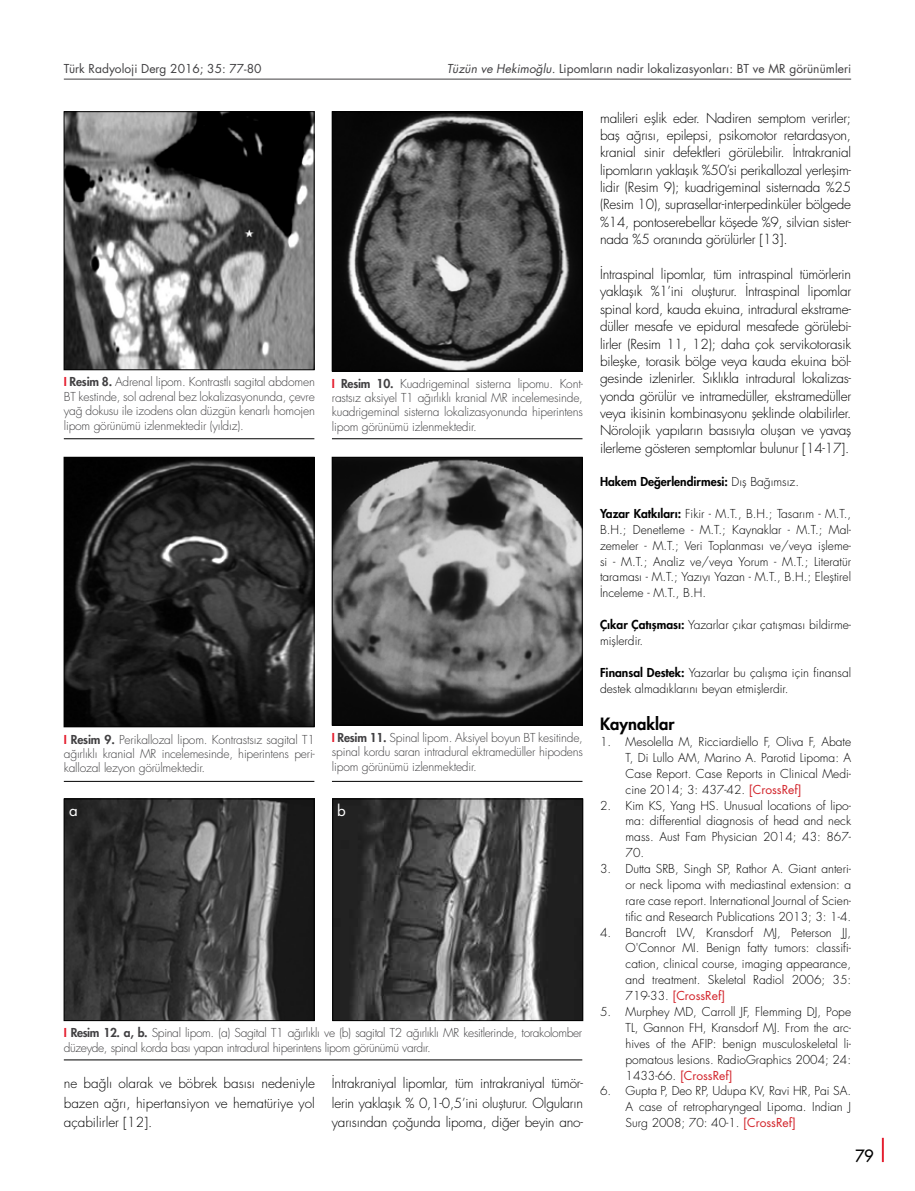
<style>
.page{position:relative;width:915px;height:1191px;background:#fff}
.page>*{position:absolute;margin:0;border:0;box-sizing:border-box;transform-origin:0 0}
.t1{font:800 16.5px "Futura Std";color:#000}
.t2{font:500 16.5px "Futura Std";color:#000}
.t3{font:15px "Futura Std";color:#fff}
.t4{font:300 13.5px/17.4px "Futura Std";letter-spacing:-.015em;color:#000;text-align:justify}
.t5{font:300 12px/15.9px "Futura Std";color:#000;text-align:justify}
.t6{font:300 12px/14.4px "Futura Std";letter-spacing:-.015em;color:#414042;text-align:justify}
.t7{font:12px "Futura Std";color:#414042}
.t8{font:800 12px "Futura Std";color:#000}
.s1{font-style:italic}
.s2{font-weight:800;color:#e41e2f}
.s3{font-weight:800}
.s4{font-weight:300}
.s5{font-weight:400;color:#d2232a}
</style>
<div class="page">
<hr style="left:881px;top:1137px;width:2px;height:25px;background:#e41e2f">
<img style="left:66px;top:113px;width:246px;height:255px">
<div style="left:64px;top:111px;width:250px;height:259px;border:1px solid #000"></div>
<hr style="left:64px;top:438px;width:250px;height:1px;background:#000">
<img style="left:66px;top:459px;width:246px;height:266px">
<div style="left:64px;top:457px;width:250px;height:270px;border:1px solid #000"></div>
<hr style="left:64px;top:781px;width:250px;height:1px;background:#000">
<img style="left:334px;top:113px;width:246px;height:256px">
<div style="left:332px;top:111px;width:250px;height:260px;border:1px solid #000"></div>
<hr style="left:332px;top:438px;width:250px;height:1px;background:#000">
<img style="left:334px;top:459px;width:246px;height:264px">
<div style="left:332px;top:457px;width:250px;height:268px;border:1px solid #000"></div>
<hr style="left:332px;top:781px;width:250px;height:1px;background:#000">
<img style="left:66px;top:800px;width:246px;height:218px">
<div style="left:64px;top:798px;width:250px;height:222px;border:1px solid #000"></div>
<img style="left:334px;top:800px;width:247px;height:218px">
<div style="left:332px;top:798px;width:251px;height:222px;border:1px solid #000"></div>
<hr style="left:64px;top:1059px;width:518px;height:1px;background:#000">
<hr style="left:64px;top:79px;width:786px;height:1px;background:#414042">
<p class="t7" style="left:64px;top:60px;width:199px">Türk Radyoloji Derg 2016; 35: 77-80</p>
<p class="t7" style="left:447px;top:60px;width:405px"><span class="s1">Tüzün ve Hekimoğlu.</span> Lipomların nadir lokalizasyonları: BT ve MR görünümleri</p>
<p class="t6" style="left:64px;top:375px;width:252px"><span class="s2">I</span> <span class="s3">Resim 8.</span> Adrenal lipom. Kontrastlı sagital abdomen BT kestinde, sol adrenal bez lokalizasyonunda, çevre yağ dokusu ile izodens olan düzgün kenarlı homojen lipom görünümü izlenmektedir (yıldız).</p>
<p class="t6" style="left:332px;top:376px;width:252px"><span class="s2">I</span> <span class="s3">Resim 10.</span> Kuadrigeminal sisterna lipomu. Kont&shy;rastsız aksiyel T1 ağırlıklı kranial MR incelemesinde, kuadrigeminal sisterna lokalizasyonunda hiperintens lipom görünümü izlenmektedir.</p>
<p class="t6" style="left:64px;top:732px;width:252px"><span class="s2">I</span> <span class="s3">Resim 9.</span> Perikallozal lipom. Kontrastsız sagital T1 ağırlıklı kranial MR incelemesinde, hiperintens peri&shy;kallozal lezyon görülmektedir.</p>
<p class="t6" style="left:332px;top:730px;width:252px"><span class="s2">I</span> <span class="s3">Resim 11.</span> Spinal lipom. Aksiyel boyun BT kesitinde, spinal kordu saran intradural ektramedüller hipodens lipom görünümü izlenmektedir.</p>
<p class="t3" style="left:69px;top:801px;width:10px">a</p>
<p class="t3" style="left:337px;top:801px;width:10px">b</p>
<p class="t6" style="left:64px;top:1026px;width:520px"><span class="s2">I</span> <span class="s3">Resim 12. a, b.</span> Spinal lipom. (a) Sagital T1 ağırlıklı ve (b) sagital T2 ağırlıklı MR kesitlerinde, torakolomber düzeyde, spinal korda bası yapan intradural hiperintens lipom görünümü vardır.</p>
<p class="t4" style="left:64px;top:1073px;width:252px;line-height:19.5px">ne bağlı olarak ve böbrek basısı nedeniyle bazen ağrı, hipertansiyon ve hematüriye yol açabilirler [12].</p>
<p class="t4" style="left:332px;top:1074px;width:252px;line-height:19.4px">İntrakraniyal lipomlar, tüm intrakraniyal tümör&shy;lerin yaklaşık % 0,1-0,5’ini oluşturur. Olguların yarısından çoğunda lipoma, diğer beyin ano-</p>
<p class="t4" style="left:600px;top:109px;width:252px">malileri eşlik eder. Nadiren semptom verirler; baş ağrısı, epilepsi, psikomotor retardasyon, kranial sinir defektleri görülebilir. İntrakranial lipomların yaklaşık %50’si perikallozal yerleşim&shy;lidir (Resim 9); kuadrigeminal sisternada %25 (Resim 10), suprasellar-interpedinküler bölgede %14, pontoserebellar köşede %9, silvian sister&shy;nada %5 oranında görülürler [13].</p>
<p class="t4" style="left:600px;top:266px;width:252px">İntraspinal lipomlar, tüm intraspinal tümörlerin yaklaşık %1’ini oluşturur. İntraspinal lipomlar spinal kord, kauda ekuina, intradural ekstrame&shy;düller mesafe ve epidural mesafede görülebi&shy;lirler (Resim 11, 12); daha çok servikotorasik bileşke, torasik bölge veya kauda ekuina böl&shy;gesinde izlenirler. Sıklıkla intradural lokalizas&shy;yonda görülür ve intramedüller, ekstramedüller veya ikisinin kombinasyonu şeklinde olabilirler.<br>Nörolojik yapıların basısıyla oluşan ve yavaş ilerleme gösteren semptomlar bulunur [14-17].</p>
<p class="t8" style="left:600px;top:473px;width:200px">Hakem Değerlendirmesi: <span class="s4">Dış Bağımsız.</span></p>
<p class="t5" style="left:600px;top:506px;width:252px"><span class="s3">Yazar Katkıları:</span> Fikir - M.T., B.H.; Tasarım - M.T., B.H.; Denetleme - M.T.; Kaynaklar - M.T.; Mal&shy;zemeler - M.T.; Veri Toplanması ve/veya işleme&shy;si - M.T.; Analiz ve/veya Yorum - M.T.; Literatür taraması - M.T.; Yazıyı Yazan - M.T., B.H.; Eleştirel İnceleme - M.T., B.H.</p>
<p class="t5" style="left:600px;top:617px;width:252px"><span class="s3">Çıkar Çatışması:</span> Yazarlar çıkar çatışması bildirme&shy;mişlerdir.</p>
<p class="t5" style="left:600px;top:665px;width:252px"><span class="s3">Finansal Destek:</span> Yazarlar bu çalışma için finansal destek almadıklarını beyan etmişlerdir.</p>
<h1 class="t1" style="left:600px;top:713px;width:76px">Kaynaklar</h1>
<p class="t5" style="left:625px;top:734px;width:227px;text-indent:-26px">1. Mesolella M, Ricciardiello F, Oliva F, Abate T, Di Lullo AM, Marino A. Parotid Lipoma: A Case Report. Case Reports in Clinical Medi&shy;cine 2014; 3: 437-42. <span class="s5">[CrossRef]</span></p>
<p class="t5" style="left:625px;top:797px;width:227px;text-indent:-26px">2. Kim KS, Yang HS. Unusual locations of lipo&shy;ma: differential diagnosis of head and neck mass. Aust Fam Physician 2014; 43: 867- 70.</p>
<p class="t5" style="left:625px;top:861px;width:227px;text-indent:-26px">3. Dutta SRB, Singh SP, Rathor A. Giant anteri&shy;or neck lipoma with mediastinal extension: a rare case report. International Journal of Scien&shy;tific and Research Publications 2013; 3: 1-4.</p>
<p class="t5" style="left:625px;top:924px;width:227px;text-indent:-26px">4. Bancroft LW, Kransdorf MJ, Peterson JJ, O'Connor MI. Benign fatty tumors: classifi&shy;cation, clinical course, imaging appearance, and treatment. Skeletal Radiol 2006; 35:<br>719-33. <span class="s5">[CrossRef]</span></p>
<p class="t5" style="left:625px;top:1004px;width:227px;text-indent:-26px">5. Murphey MD, Carroll JF, Flemming DJ, Pope TL, Gannon FH, Kransdorf MJ. From the arc&shy;hives of the AFIP: benign musculoskeletal li&shy;pomatous lesions. RadioGraphics 2004; 24:<br>1433-66. <span class="s5">[CrossRef]</span></p>
<p class="t5" style="left:625px;top:1083px;width:227px;text-indent:-26px">6. Gupta P, Deo RP, Udupa KV, Ravi HR, Pai SA.<br>A case of retropharyngeal Lipoma. Indian J Surg 2008; 70: 40-1. <span class="s5">[CrossRef]</span></p>
<h1 class="t2" style="left:855px;top:1145px;width:20px">79</h1>
</div>
